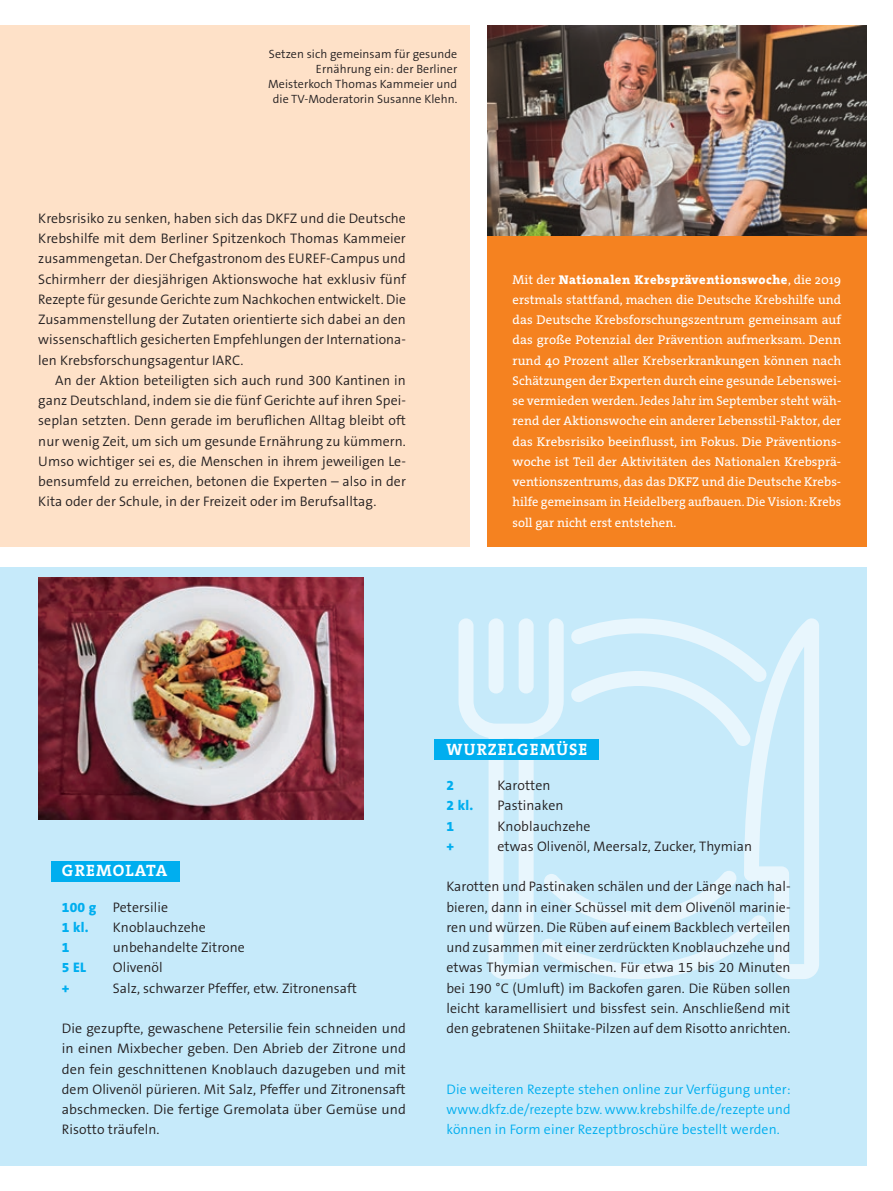
<style>
.page{position:relative;width:893px;height:1191px;background:#fff}
.page>*{position:absolute;margin:0;border:0;box-sizing:border-box;transform-origin:0 0}
.t1{font:16.5px "The Serif HP7 Bld";letter-spacing:.065em;color:#fff}
.t2{font:300 13.8px/20.2px "The Sans B4";letter-spacing:.005em;color:#231f20;text-align:justify}
.t3{font:300 13.8px/20.2px "The Sans B4";letter-spacing:.005em;color:#00aeef;text-align:justify}
.t4{font:800 13.8px "The Sans B8";color:#00aeef}
.t5{font:12.75px/20.2px "The Serif HP5 Plain";letter-spacing:.005em;color:#fff;text-align:justify}
.t6{font:12.75px "The Serif HP8 Ex Bld";letter-spacing:.04em;color:#fff}
.t7{font:300 12px/15px "The Sans B4";letter-spacing:.005em;color:#231f20;text-align:right}
.s1{font-family:"The Serif HP5 Plain"}
.s2{font-family:"The Sans B8";font-weight:800;color:#00aeef}
</style>
<div class="page">
<div style="left:0;top:567px;width:867px;height:598px;background:#c6eafa"></div>
<div style="left:0;top:26px;width:470px;height:521px;background:#fee1c8"></div>
<svg style="left:50px;top:618px;width:769px;height:361px"></svg>
<img style="left:38px;top:577px;width:326px;height:242px">
<img style="left:487px;top:26px;width:380px;height:210px">
<div style="left:487px;top:236px;width:380px;height:311px;background:#f58220"></div>
<div style="left:51px;top:861px;width:128px;height:20px;background:#00aeef"></div>
<div style="left:435px;top:739px;width:164px;height:20px;background:#00aeef"></div>
<p class="t7" style="left:268px;top:47px;width:191px">Setzen sich gemeinsam für gesunde<br>Ernährung ein: der Berliner<br>Meisterkoch Thomas Kammeier und die TV-Moderatorin Susanne Klehn.</p>
<p class="t2" style="left:38px;top:209px;width:369px">Krebsrisiko zu senken, haben sich das DKFZ und die Deutsche Krebshilfe mit dem Berliner Spitzenkoch Thomas Kammeier zusammengetan. Der Chefgastronom des EUREF-Campus und Schirmherr der diesjährigen Aktionswoche hat exklusiv fünf Rezepte für gesunde Gerichte zum Nachkochen entwickelt. Die Zusammenstellung der Zutaten orientierte sich dabei an den wissenschaftlich gesicherten Empfehlungen der Internationa&shy;len Krebsforschungsagentur IARC.</p>
<p class="t2" style="left:38px;top:371px;width:369px;text-indent:17px">An der Aktion beteiligten sich auch rund 300 Kantinen in ganz Deutschland, indem sie die fünf Gerichte auf ihren Spei&shy;seplan setzten. Denn gerade im beruflichen Alltag bleibt oft nur wenig Zeit, um sich um gesunde Ernährung zu kümmern.<br>Umso wichtiger sei es, die Menschen in ihrem jeweiligen Le&shy;bensumfeld zu erreichen, betonen die Experten – also in der Kita oder der Schule, in der Freizeit oder im Berufsalltag.</p>
<p class="t6" style="left:513px;top:271px;width:330px"><span class="s1">Mit der</span> Nationalen Krebspräventionswoche<span class="s1">, die 2019</span></p>
<p class="t5" style="left:513px;top:289px;width:330px">erstmals stattfand, machen die Deutsche Krebshilfe und das Deutsche Krebsforschungszentrum gemeinsam auf das große Potenzial der Prävention aufmerksam. Denn rund 40 Prozent aller Krebserkrankungen können nach Schätzungen der Experten durch eine gesunde Lebenswei&shy;se vermieden werden. Jedes Jahr im September steht wäh&shy;rend der Aktionswoche ein anderer Lebensstil-Faktor, der das Krebsrisiko beeinflusst, im Fokus. Die Präventions&shy;woche ist Teil der Aktivitäten des Nationalen Krebsprä&shy;ventionszentrums, das das DKFZ und die Deutsche Krebs&shy;hilfe gemeinsam in Heidelberg aufbauen. Die Vision: Krebs soll gar nicht erst entstehen.</p>
<p class="t1" style="left:62px;top:859px;width:107px">GREMOLATA</p>
<p class="t2" style="left:62px;top:897px;width:108px"><span class="s2">100 g</span> Petersilie</p>
<p class="t4" style="left:62px;top:920px;width:28px">1 kl.</p>
<p class="t2" style="left:113px;top:918px;width:95px">Knoblauchzehe</p>
<p class="t4" style="left:62px;top:940px;width:9px">1</p>
<p class="t2" style="left:113px;top:938px;width:134px">unbehandelte Zitrone</p>
<p class="t4" style="left:62px;top:960px;width:26px">5 EL</p>
<p class="t2" style="left:113px;top:958px;width:51px">Olivenöl</p>
<p class="t4" style="left:62px;top:980px;width:9px">+</p>
<p class="t2" style="left:113px;top:978px;width:246px">Salz, schwarzer Pfeffer, etw. Zitronensaft</p>
<p class="t2" style="left:62px;top:1019px;width:346px">Die gezupfte, gewaschene Petersilie fein schneiden und in einen Mixbecher geben. Den Abrieb der Zitrone und den fein geschnittenen Knoblauch dazugeben und mit dem Olivenöl pürieren. Mit Salz, Pfeffer und Zitronensaft abschmecken. Die fertige Gremolata über Gemüse und Risotto träufeln.</p>
<p class="t1" style="left:447px;top:738px;width:142px">WURZELGEMÜSE</p>
<p class="t4" style="left:446px;top:778px;width:9px">2</p>
<p class="t2" style="left:497px;top:776px;width:54px">Karotten</p>
<p class="t4" style="left:446px;top:798px;width:28px">2 kl.</p>
<p class="t2" style="left:497px;top:796px;width:67px">Pastinaken</p>
<p class="t4" style="left:446px;top:818px;width:9px">1</p>
<p class="t2" style="left:497px;top:816px;width:95px">Knoblauchzehe</p>
<p class="t4" style="left:446px;top:838px;width:9px">+</p>
<p class="t2" style="left:497px;top:837px;width:256px">etwas Olivenöl, Meersalz, Zucker, Thymian</p>
<p class="t2" style="left:446px;top:877px;width:346px">Karotten und Pastinaken schälen und der Länge nach hal&shy;bieren, dann in einer Schüssel mit dem Olivenöl marinie&shy;ren und würzen. Die Rüben auf einem Backblech verteilen und zusammen mit einer zerdrückten Knoblauchzehe und etwas Thymian vermischen. Für etwa 15 bis 20 Minuten bei 190 °C (Umluft) im Backofen garen. Die Rüben sollen leicht karamellisiert und bissfest sein. Anschließend mit den gebratenen Shiitake-Pilzen auf dem Risotto anrichten.</p>
<p class="t3" style="left:446px;top:1080px;width:346px">Die weiteren Rezepte stehen online zur Verfügung unter: www.dkfz.de/rezepte bzw. www.krebshilfe.de/rezepte und können in Form einer Rezeptbroschüre bestellt werden.</p>
</div>
